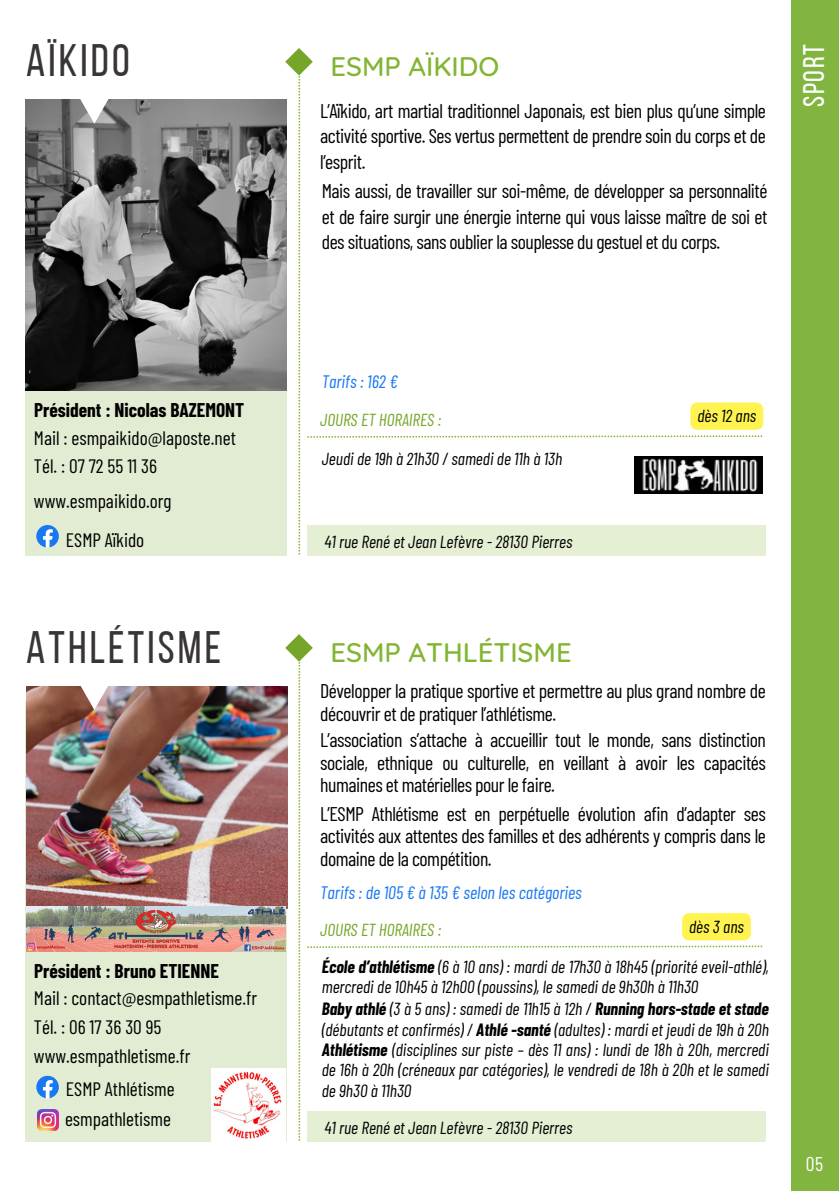
<style>
.page{position:relative;width:839px;height:1191px;background:#fff}
.page>*{position:absolute;margin:0;border:0;box-sizing:border-box;transform-origin:0 0}
.t1{font:45.4px "Bebas Neue";letter-spacing:.07em;color:#393535}
.t2{font:29.8px "Bebas Neue";letter-spacing:.06em;color:#fff}
.t3{font:500 27.4px "Quicksand";color:#83b533}
.t4{font:19.8px/22.4px "Barlow Condensed";letter-spacing:-.025em;color:#000;text-align:justify}
.t5{font:19.8px "Barlow Condensed";color:#fff}
.t6{font:19.4px "Barlow Condensed";color:#000}
.t7{font:700 19.4px "Barlow Condensed";color:#000}
.t8{font:italic 18px "Barlow Condensed";color:#1877f2}
.t9{font:italic 17.4px/20.4px "Barlow Condensed";color:#000}
.t10{font:italic 17.4px "Barlow Condensed";color:#76a629}
.s1{font-weight:700}
</style>
<div class="page">
<div style="left:307px;top:525px;width:458px;height:31px;background:#e5efd4"></div>
<div style="left:790px;top:0;width:48px;height:1191px;background:#81b53f"></div>
<div style="left:26px;top:116px;width:261px;height:440px;background:#e2ecd2"></div>
<img style="left:26px;top:100px;width:259px;height:291px">
<svg style="left:78px;top:99px;width:37px;height:42px"></svg>
<svg style="left:36px;top:525px;width:23px;height:23px"></svg>
<div style="left:307px;top:1111px;width:458px;height:31px;background:#e5efd4"></div>
<div style="left:26px;top:702px;width:261px;height:440px;background:#e2ecd2"></div>
<img style="left:26px;top:687px;width:259px;height:219px">
<img style="left:78px;top:686px;width:37px;height:42px">
<svg style="left:36px;top:1076px;width:23px;height:22px"></svg>
<img style="left:26px;top:906px;width:259px;height:45px">
<img style="left:38px;top:1109px;width:21px;height:21px">
<img style="left:212px;top:1069px;width:73px;height:73px">
<svg style="left:285px;top:48px;width:478px;height:506px"></svg>
<svg style="left:285px;top:634px;width:477px;height:507px"></svg>
<p class="t1" style="left:26px;top:42px;width:105px">AÏKIDO</p>
<p class="t7" style="left:34px;top:398px;width:212px">Président : Nicolas BAZEMONT</p>
<p class="t6" style="left:34px;top:426px;width:203px">Mail : esmpaikido@laposte.net</p>
<p class="t6" style="left:34px;top:453px;width:125px">Tél. : 07 72 55 11 36</p>
<p class="t6" style="left:34px;top:489px;width:139px">www.esmpaikido.org</p>
<p class="t6" style="left:66px;top:527px;width:80px">ESMP Aïkido</p>
<p class="t1" style="left:26px;top:629px;width:196px">ATHLÉTISME</p>
<p class="t7" style="left:34px;top:958px;width:186px">Président : Bruno ETIENNE</p>
<p class="t6" style="left:34px;top:986px;width:225px">Mail : contact@esmpathletisme.fr</p>
<p class="t6" style="left:34px;top:1015px;width:129px">Tél. : 06 17 36 30 95</p>
<p class="t6" style="left:34px;top:1043px;width:158px">www.esmpathletisme.fr</p>
<p class="t6" style="left:66px;top:1077px;width:110px">ESMP Athlétisme</p>
<p class="t6" style="left:65px;top:1107px;width:107px">esmpathletisme</p>
<p class="t3" style="left:330px;top:48px;width:170px">ESMP AÏKIDO</p>
<p class="t4" style="left:320px;top:97px;width:447px;line-height:25.6px">L’Aïkido, art martial traditionnel Japonais, est bien plus qu’une simple activité sportive. Ses vertus permettent de prendre soin du corps et de l’esprit.</p>
<p class="t4" style="left:322px;top:178px;width:447px;line-height:25.6px">Mais aussi, de travailler sur soi-même, de développer sa personnalité et de faire surgir une énergie interne qui vous laisse maître de soi et des situations, sans oublier la souplesse du gestuel et du corps.</p>
<p class="t2" style="left:801px;top:107px;width:65px;rotate:-90deg">sport</p>
<p class="t8" style="left:322px;top:370px;width:78px">Tarifs : 162 €</p>
<p class="t10" style="left:320px;top:408px;width:123px">JOURS ET HORAIRES :</p>
<p class="t9" style="left:322px;top:448px;width:242px">Jeudi de 19h à 21h30 / samedi de 11h à 13h</p>
<p class="t9" style="left:324px;top:531px;width:249px">41 rue René et Jean Lefèvre - 28130 Pierres</p>
<p class="t3" style="left:330px;top:634px;width:243px">ESMP ATHLÉTISME</p>
<p class="t9" style="left:697px;top:405px;width:60px">dès 12 ans</p>
<p class="t4" style="left:320px;top:679px;width:447px">Développer la pratique sportive et permettre au plus grand nombre de découvrir et de pratiquer l’athlétisme.</p>
<p class="t4" style="left:320px;top:728px;width:447px">L’association s’attache à accueillir tout le monde, sans distinction sociale, ethnique ou culturelle, en veillant à avoir les capacités humaines et matérielles pour le faire.</p>
<p class="t4" style="left:320px;top:802px;width:447px">L’ESMP Athlétisme est en perpétuelle évolution afin d’adapter ses activités aux attentes des familles et des adhérents y compris dans le domaine de la compétition.</p>
<p class="t8" style="left:320px;top:881px;width:263px">Tarifs : de 105 € à 135 € selon les catégories</p>
<p class="t10" style="left:320px;top:918px;width:123px">JOURS ET HORAIRES :</p>
<p class="t9" style="left:689px;top:915px;width:56px">dès 3 ans</p>
<p class="t9" style="left:322px;top:955px;width:448px"><span class="s1">École d’athlétisme</span> (6 à 10 ans) : mardi de 17h30 à 18h45 (priorité eveil-athlé), mercredi de 10h45 à 12h00 (poussins), le samedi de 9h30h à 11h30</p>
<p class="t9" style="left:322px;top:998px;width:448px;text-align:justify"><span class="s1">Baby athlé</span> (3 à 5 ans) : samedi de 11h15 à 12h / <span class="s1">Running hors-stade et stade </span>(débutants et confirmés) / <span class="s1">Athlé -santé</span> (adultes) : mardi et jeudi de 19h à 20h <span class="s1">Athlétisme</span> (disciplines sur piste – dès 11 ans) : lundi de 18h à 20h, mercredi de 16h à 20h (créneaux par catégories), le vendredi de 18h à 20h et le samedi de 9h30 à 11h30</p>
<p class="t9" style="left:324px;top:1117px;width:249px">41 rue René et Jean Lefèvre - 28130 Pierres</p>
<p class="t5" style="left:805px;top:1151px;width:19px">05</p>
</div>
